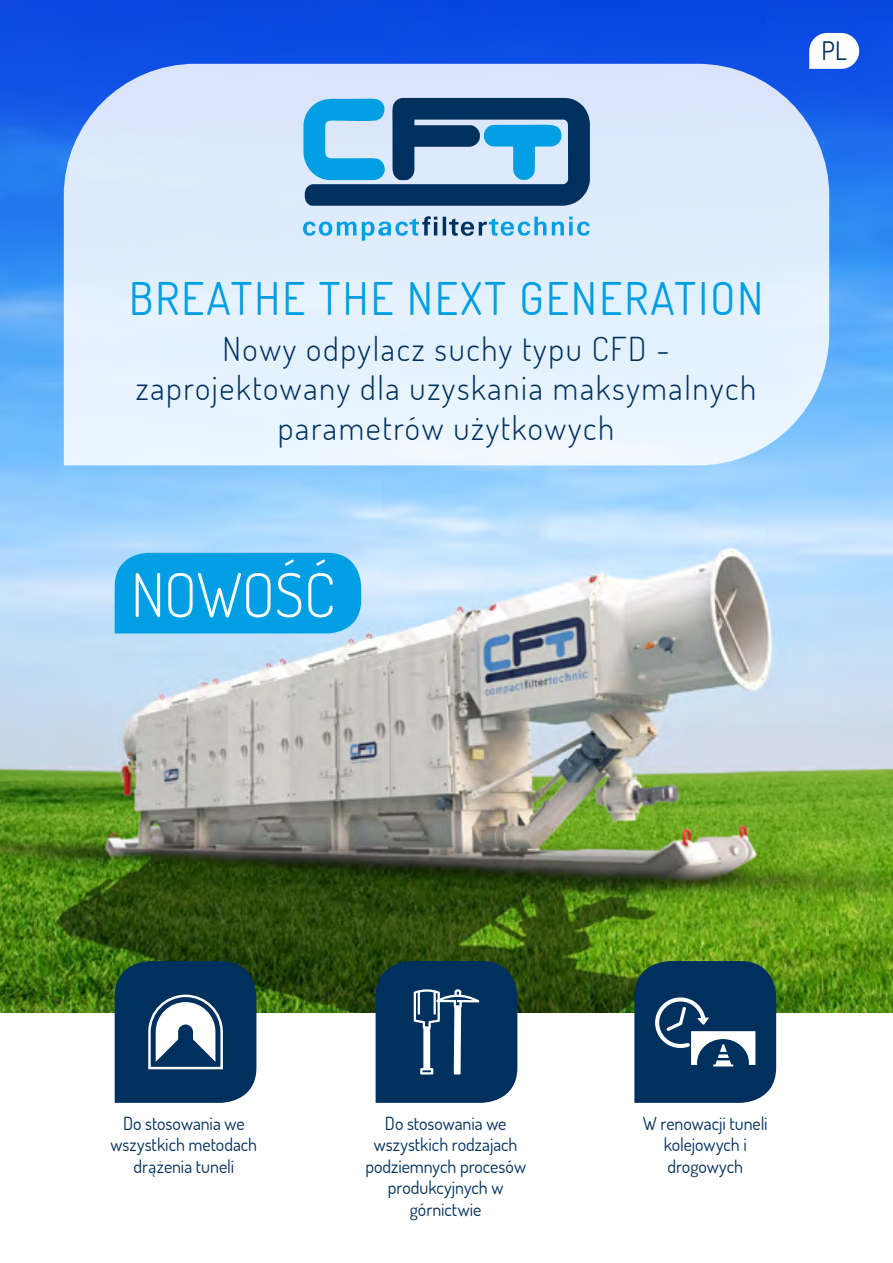
<style>
.page{position:relative;width:893px;height:1263px;background:#fff}
.page>*{position:absolute;margin:0;border:0;box-sizing:border-box;transform-origin:0 0}
.t1{font:300 60.3px "Dosis";letter-spacing:-.01em;color:#fff}
.t2{font:45px "Dosis";letter-spacing:.05em;color:#009fe3}
.t3{font:300 33px/39.6px "Dosis";letter-spacing:.05em;color:#00305d;text-align:center}
.t4{font:25.5px "Dosis";color:#00305d}
.t5{font:18px/21.6px "Dosis";letter-spacing:-.005em;color:#00305d;text-align:center}
</style>
<div class="page">
<img style="left:0;top:0;width:893px;height:1012px">
<svg style="left:64px;top:64px;width:765px;height:401px;background:#dbe9fc"></svg>
<svg style="left:303px;top:98px;width:287px;height:108px;background:#4b85ae"></svg>
<svg style="left:303px;top:216px;width:287px;height:25px;background:#a3d0ed"></svg>
<svg style="left:115px;top:961px;width:141px;height:142px;background:#285174"></svg>
<svg style="left:376px;top:961px;width:141px;height:142px;background:#154168"></svg>
<svg style="left:634px;top:961px;width:142px;height:142px;background:#1d486c"></svg>
<div style="left:115px;top:553px;width:246px;height:80px;background:#009fe3"></div>
<svg style="left:809px;top:33px;width:50px;height:36px"></svg>
<h3 class="t4" style="left:821px;top:34px;width:27px">PL</h3>
<h2 class="t2" style="left:129px;top:269px;width:636px">BREATHE THE NEXT GENERATION</h2>
<h3 class="t3" style="left:136px;top:328px;width:622px">Nowy odpylacz suchy typu CFD - zaprojektowany dla uzyskania maksymalnych parametrów użytkowych</h3>
<h1 class="t1" style="left:131px;top:555px;width:206px">NOWOŚĆ</h1>
<p class="t5" style="left:110px;top:1112px;width:148px">Do stosowania we wszystkich metodach drążenia tuneli</p>
<p class="t5" style="left:365px;top:1112px;width:162px">Do stosowania we wszystkich rodzajach podziemnych procesów produkcyjnych w górnictwie</p>
<p class="t5" style="left:643px;top:1112px;width:126px">W renowacji tuneli kolejowych i drogowych</p>
</div>
